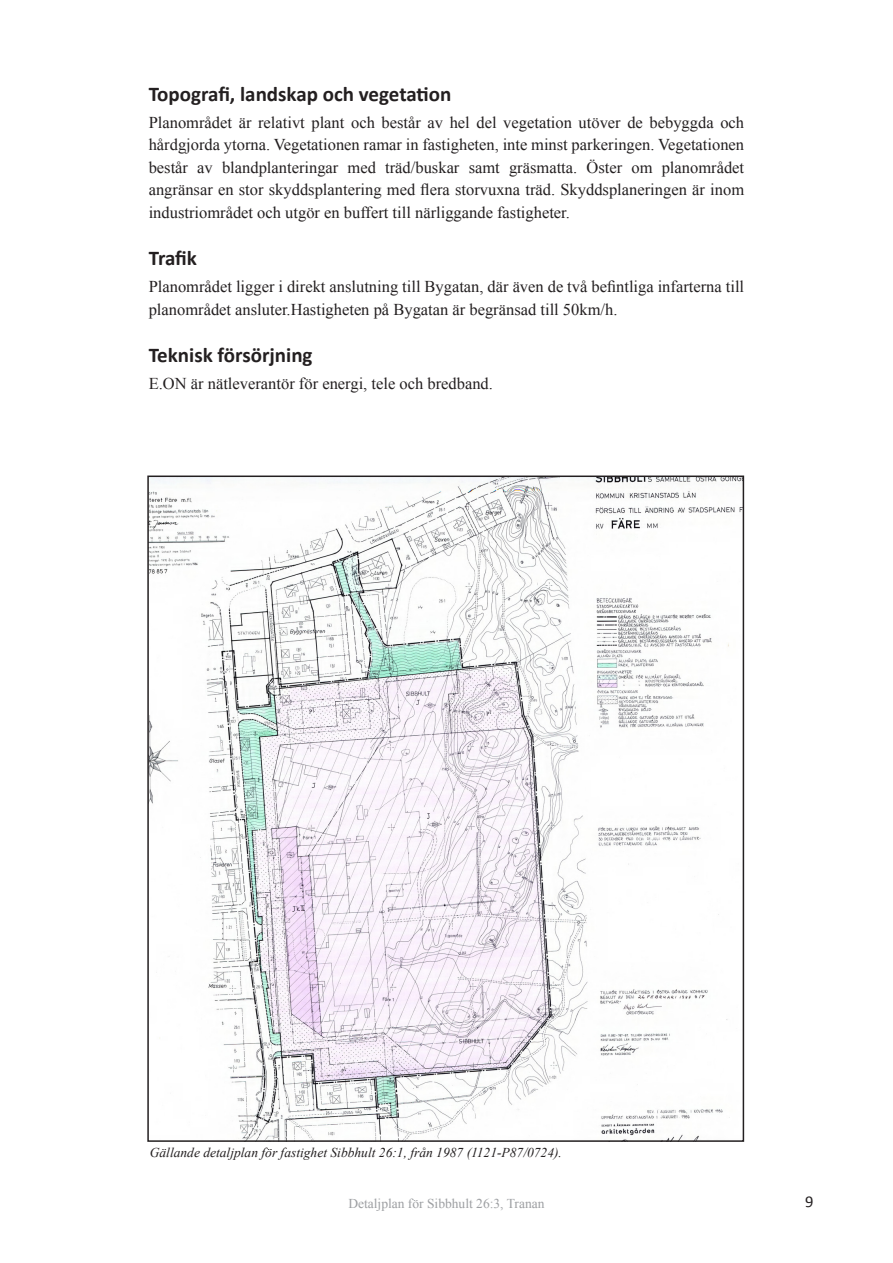
<style>
.page{position:relative;width:893px;height:1263px;background:#fff}
.page>*{position:absolute;margin:0;border:0;box-sizing:border-box;transform-origin:0 0}
.Underrubrik_1{font:700 21px "Calibri";color:#231f20}
.Brödtext{font:16.5px/22.5px "Times New Roman";color:#231f20;text-align:justify}
.t1{font:16.5px "Calibri";color:#231f20}
.Bildtext{font:italic 13.5px "Times New Roman";color:#231f20}
.t2{font:13.5px "Times New Roman";color:#9d9fa2}
</style>
<div class="page">
<img style="left:150px;top:478px;width:591px;height:661px">
<p class="Underrubrik_1" style="left:149px;top:80px;width:304px">Topografi, landskap och vegetation</p>
<p class="Brödtext" style="left:149px;top:111px;width:597px">Planområdet är relativt plant och består av hel del vegetation utöver de bebyggda och hårdgjorda ytorna. Vegetationen ramar in fastigheten, inte minst parkeringen. Vegetationen består av blandplanteringar med träd/buskar samt gräsmatta. Öster om planområdet angränsar en stor skyddsplantering med flera storvuxna träd. Skyddsplaneringen är inom industriområdet och utgör en buffert till närliggande fastigheter.</p>
<p class="Underrubrik_1" style="left:149px;top:245px;width:50px">Trafik</p>
<p class="Brödtext" style="left:149px;top:275px;width:597px">Planområdet ligger i direkt anslutning till Bygatan, där även de två befintliga infarterna till planområdet ansluter.Hastigheten på Bygatan är begränsad till 50km/h.</p>
<p class="Underrubrik_1" style="left:149px;top:342px;width:165px">Teknisk försörjning</p>
<p class="Brödtext" style="left:149px;top:372px;width:346px">E.ON är nätleverantör för energi, tele och bredband.</p>
<p class="Bildtext" style="left:150px;top:1143px;width:414px">Gällande detaljplan för fastighet Sibbhult 26:1, från 1987 (1121-P87/0724).</p>
<p class="t2" style="left:348px;top:1195px;width:198px">Detaljplan för Sibbhult 26:3, Tranan</p>
<p class="t1" style="left:805px;top:1191px;width:10px">9</p>
</div>
